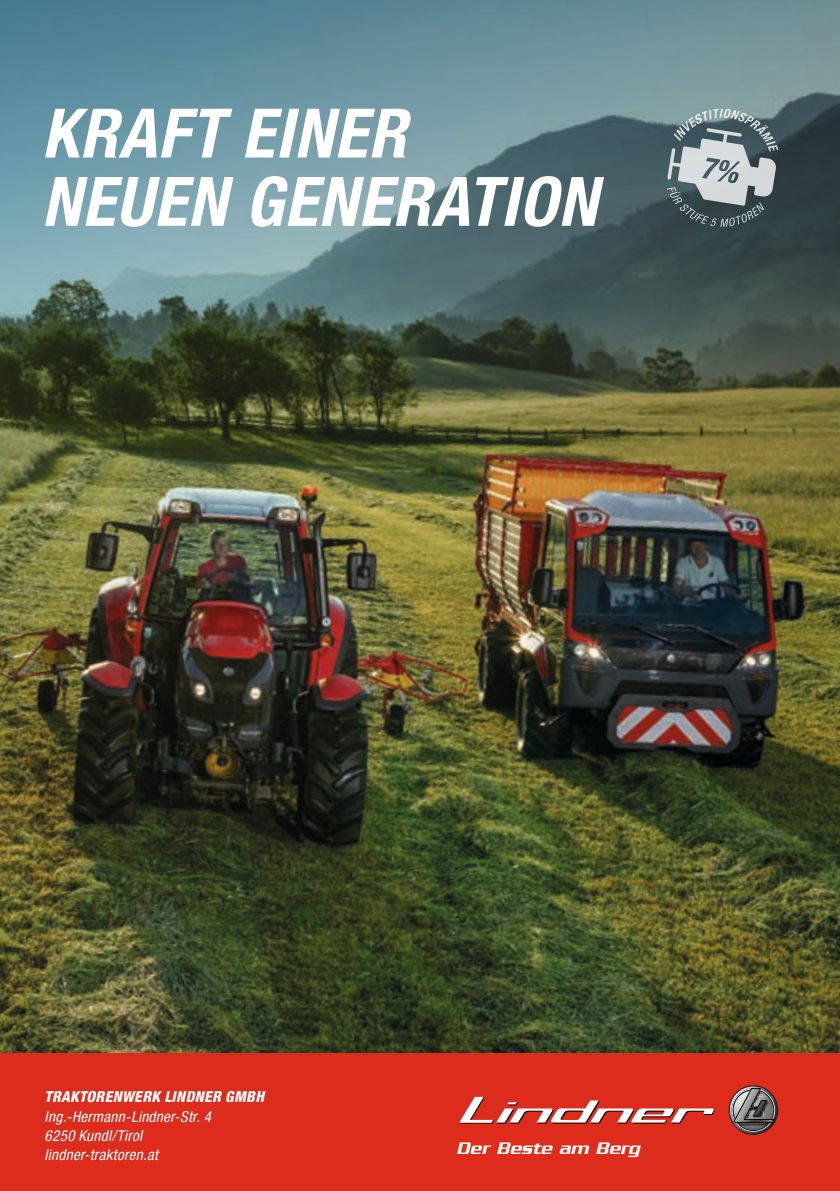
<style>
.page{position:relative;width:840px;height:1191px;background:#fff}
.page>*{position:absolute;margin:0;border:0;box-sizing:border-box;transform-origin:0 0}
.t1{font:italic 700 condensed 68.2px/68.2px "Helvetica Neue LT Com";letter-spacing:.015em;color:#fff}
.t2{font:italic 500 18px "Serpentine Com";letter-spacing:.015em;color:#fff}
.t3{font:italic condensed 15.2px/19.2px "Helvetica Neue LT Com";letter-spacing:.015em;color:#fff}
.s1{font-weight:800}
</style>
<div class="page">
<img style="left:0;top:699px;width:839px;height:355px">
<img style="left:0;top:0;width:839px;height:699px">
<div style="left:0;top:1054px;width:839px;height:137px;background:#dd2b1c"></div>
<svg style="left:459px;top:1096px;width:255px;height:27px"></svg>
<svg style="left:728px;top:1085px;width:49px;height:49px"></svg>
<svg style="left:666px;top:109px;width:112px;height:118px;background:#7b8a8d"></svg>
<p class="t1" style="left:42px;top:99px;width:557px">KRAFT EINER<br>NEUEN GENERATION</p>
<p class="t3" style="left:45px;top:1087px;width:221px"><span class="s1">TRAKTORENWERK LINDNER GMBH<br></span>Ing.-Hermann-Lindner-Str. 4<br>6250 Kundl/Tirol<br>lindner-traktoren.at</p>
<p class="t2" style="left:456px;top:1138px;width:184px">Der Beste am Berg</p>
</div>
